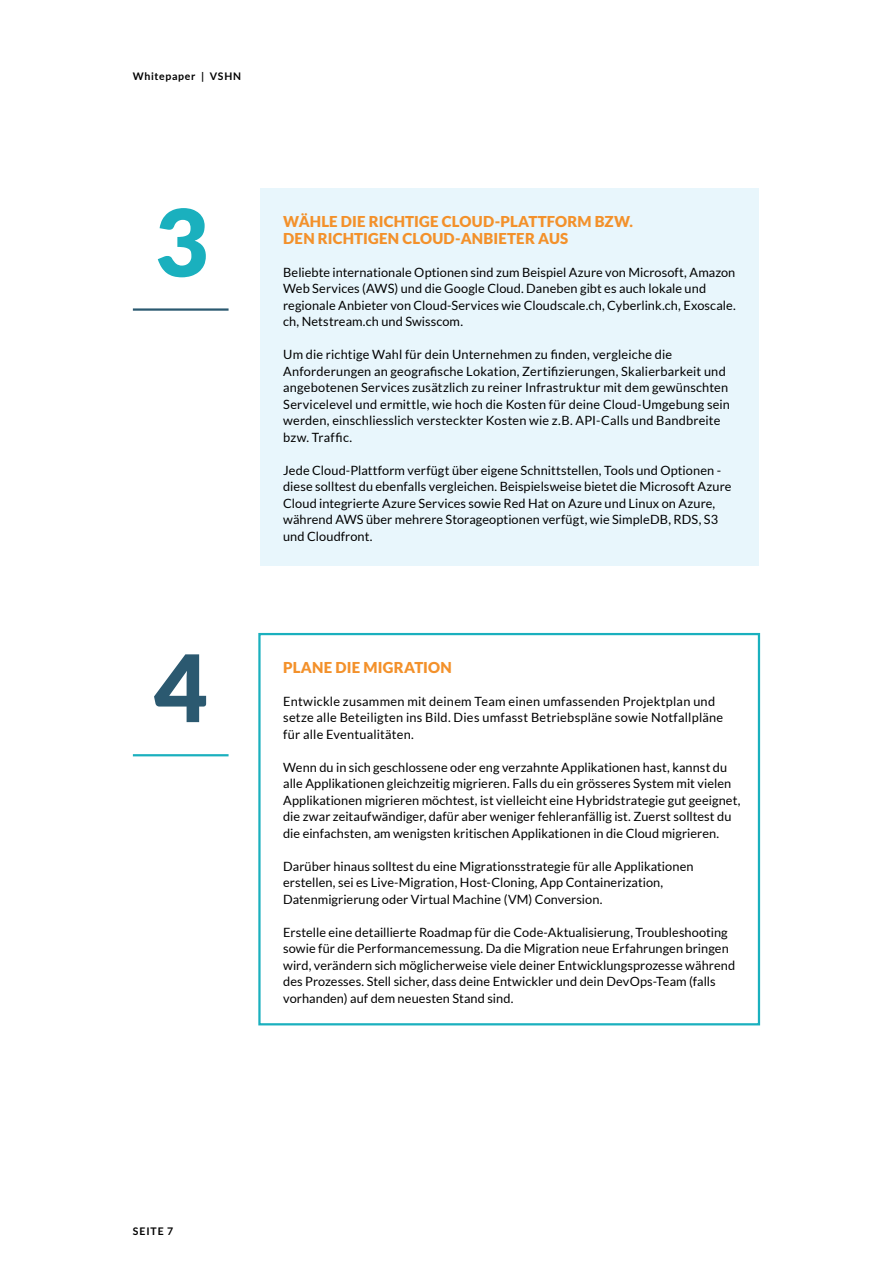
<style>
.page{position:relative;width:893px;height:1263px;background:#fff}
.page>*{position:absolute;margin:0;border:0;box-sizing:border-box;transform-origin:0 0}
.t1{font:900 93px "Lato";color:#1ab0be}
.t2{font:900 93px "Lato";color:#2b5970}
.t3{font:900 15px/16.5px "Lato";letter-spacing:.015em;color:#f3912b}
.t4{font:12.75px/16.5px "Lato";letter-spacing:.005em;color:#000}
.t5{font:700 10.5px "Lato";letter-spacing:.065em;color:#000}
</style>
<div class="page">
<div style="left:260px;top:188px;width:498px;height:377px;background:#e8f6fc"></div>
<div style="left:258px;top:633px;width:502px;height:392px;border:2px solid #1ab0be"></div>
<hr style="left:133px;top:308px;width:96px;height:3px;background:#2b5970">
<hr style="left:133px;top:754px;width:96px;height:2px;background:#1ab0be">
<p class="t5" style="left:133px;top:70px;width:110px">Whitepaper | VSHN</p>
<h1 class="t1" style="left:154px;top:188px;width:55px">3</h1>
<h1 class="t2" style="left:154px;top:634px;width:55px">4</h1>
<p class="t3" style="left:283px;top:213px;width:351px">WÄHLE DIE RICHTIGE CLOUD-PLATTFORM BZW.<br>DEN RICHTIGEN CLOUD-ANBIETER AUS</p>
<p class="t4" style="left:283px;top:264px;width:454px">Beliebte internationale Optionen sind zum Beispiel Azure von Microsoft, Amazon Web Services (AWS) und die Google Cloud. Daneben gibt es auch lokale und regionale Anbieter von Cloud-Services wie Cloudscale.ch, Cyberlink.ch, Exoscale. ch, Netstream.ch und Swisscom.</p>
<p class="t4" style="left:283px;top:346px;width:448px">Um die richtige Wahl für dein Unternehmen zu finden, vergleiche die Anforderungen an geografische Lokation, Zertifizierungen, Skalierbarkeit und angebotenen Services zusätzlich zu reiner Infrastruktur mit dem gewünschten Servicelevel und ermittle, wie hoch die Kosten für deine Cloud-Umgebung sein werden, einschliesslich versteckter Kosten wie z.B. API-Calls und Bandbreite bzw. Traffic.</p>
<p class="t4" style="left:283px;top:462px;width:450px">Jede Cloud-Plattform verfügt über eigene Schnittstellen, Tools und Optionen - diese solltest du ebenfalls vergleichen. Beispielsweise bietet die Microsoft Azure Cloud integrierte Azure Services sowie Red Hat on Azure und Linux on Azure, während AWS über mehrere Storageoptionen verfügt, wie SimpleDB, RDS, S3 und Cloudfront.</p>
<p class="t3" style="left:283px;top:659px;width:170px">PLANE DIE MIGRATION</p>
<p class="t4" style="left:283px;top:693px;width:442px">Entwickle zusammen mit deinem Team einen umfassenden Projektplan und setze alle Beteiligten ins Bild. Dies umfasst Betriebspläne sowie Notfallpläne für alle Eventualitäten.</p>
<p class="t4" style="left:283px;top:759px;width:459px">Wenn du in sich geschlossene oder eng verzahnte Applikationen hast, kannst du alle Applikationen gleichzeitig migrieren. Falls du ein grösseres System mit vielen Applikationen migrieren möchtest, ist vielleicht eine Hybridstrategie gut geeignet, die zwar zeitaufwändiger, dafür aber weniger fehleranfällig ist. Zuerst solltest du die einfachsten, am wenigsten kritischen Applikationen in die Cloud migrieren.</p>
<p class="t4" style="left:283px;top:858px;width:412px">Darüber hinaus solltest du eine Migrationsstrategie für alle Applikationen erstellen, sei es Live-Migration, Host-Cloning, App Containerization,<br>Datenmigrierung oder Virtual Machine (VM) Conversion.</p>
<p class="t4" style="left:283px;top:924px;width:453px">Erstelle eine detaillierte Roadmap für die Code-Aktualisierung, Troubleshooting sowie für die Performancemessung. Da die Migration neue Erfahrungen bringen wird, verändern sich möglicherweise viele deiner Entwicklungsprozesse während des Prozesses. Stell sicher, dass deine Entwickler und dein DevOps-Team (falls vorhanden) auf dem neuesten Stand sind.</p>
<p class="t5" style="left:133px;top:1225px;width:42px">SEITE 7</p>
</div>
